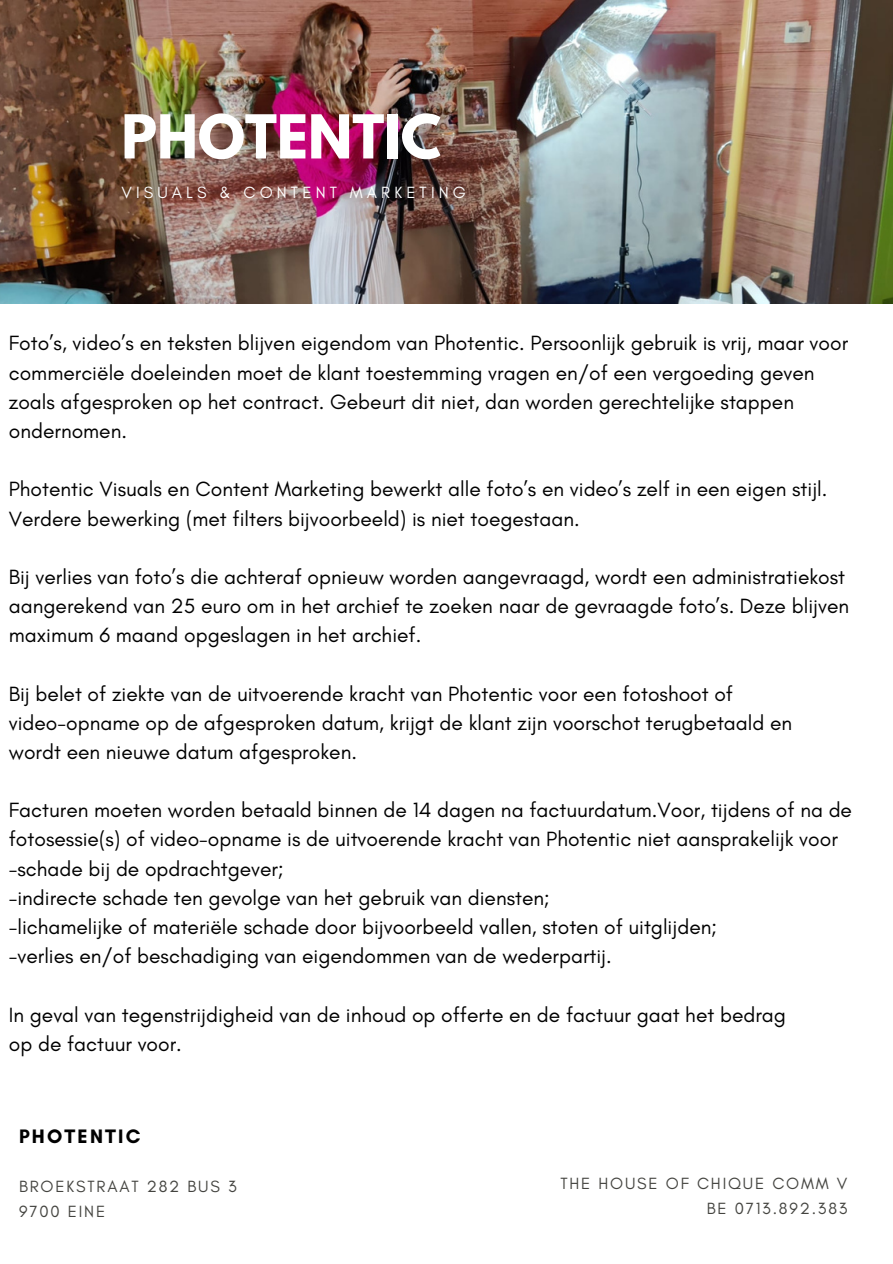
<style>
.page{position:relative;width:893px;height:1264px;background:#fff}
.page>*{position:absolute;margin:0;border:0;box-sizing:border-box;transform-origin:0 0}
.t1{font:700 53.55px "League Spartan";color:#fff}
.t2{font:21px/29.1px "Glacial Indifference";color:#000}
.t3{font:700 19.8px "Glacial Indifference";letter-spacing:.11em;color:#000}
.t4{font:16.5px/24.8px "Glacial Indifference";letter-spacing:.11em;color:#444440}
.t5{font:16.5px "Glacial Indifference";letter-spacing:.25em;color:#fff}
</style>
<div class="page">
<img style="left:0;top:0;width:892px;height:304px">
<p class="t1" style="left:121px;top:110px;width:321px">PHOTENTIC</p>
<p class="t5" style="left:121px;top:182px;width:346px">VISUALS &amp; CONTENT MARKETING</p>
<p class="t2" style="left:9px;top:328px;width:840px">Foto’s, video’s en teksten blijven eigendom van Photentic. Persoonlijk gebruik is vrij, maar voor commerciële doeleinden moet de klant toestemming vragen en/of een vergoeding geven</p>
<p class="t2" style="left:9px;top:387px;width:786px">zoals afgesproken op het contract. Gebeurt dit niet, dan worden gerechtelijke stappen ondernomen.</p>
<p class="t2" style="left:9px;top:474px;width:820px">Photentic Visuals en Content Marketing bewerkt alle foto’s en video’s zelf in een eigen stijl.</p>
<p class="t2" style="left:9px;top:503px;width:572px">Verdere bewerking (met filters bijvoorbeeld) is niet toegestaan.</p>
<p class="t2" style="left:9px;top:562px;width:841px">Bij verlies van foto’s die achteraf opnieuw worden aangevraagd, wordt een administratiekost aangerekend van 25 euro om in het archief te zoeken naar de gevraagde foto’s. Deze blijven</p>
<p class="t2" style="left:9px;top:620px;width:414px">maximum 6 maand opgeslagen in het archief.</p>
<p class="t2" style="left:9px;top:678px;width:725px">Bij belet of ziekte van de uitvoerende kracht van Photentic voor een fotoshoot of</p>
<p class="t2" style="left:9px;top:707px;width:785px">video-opname op de afgesproken datum, krijgt de klant zijn voorschot terugbetaald en</p>
<p class="t2" style="left:9px;top:737px;width:349px">wordt een nieuwe datum afgesproken.</p>
<p class="t2" style="left:9px;top:795px;width:844px">Facturen moeten worden betaald binnen de 14 dagen na factuurdatum.Voor, tijdens of na de fotosessie(s) of video-opname is de uitvoerende kracht van Photentic niet aansprakelijk voor</p>
<p class="t2" style="left:9px;top:853px;width:276px">-schade bij de opdrachtgever;</p>
<p class="t2" style="left:9px;top:882px;width:542px">-indirecte schade ten gevolge van het gebruik van diensten;</p>
<p class="t2" style="left:9px;top:912px;width:709px">-lichamelijke of materiële schade door bijvoorbeeld vallen, stoten of uitglijden;</p>
<p class="t2" style="left:9px;top:941px;width:604px">-verlies en/of beschadiging van eigendommen van de wederpartij.</p>
<p class="t2" style="left:9px;top:999px;width:778px">In geval van tegenstrijdigheid van de inhoud op offerte en de factuur gaat het bedrag</p>
<p class="t2" style="left:9px;top:1028px;width:174px">op de factuur voor.</p>
<p class="t3" style="left:19px;top:1124px;width:123px">PHOTENTIC</p>
<p class="t4" style="left:19px;top:1173px;width:219px">BROEKSTRAAT 282 BUS 3<br>9700 EINE</p>
<p class="t4" style="left:560px;top:1170px;width:288px">THE HOUSE OF CHIQUE COMM V</p>
<p class="t4" style="left:706px;top:1195px;width:142px">BE 0713.892.383</p>
</div>
